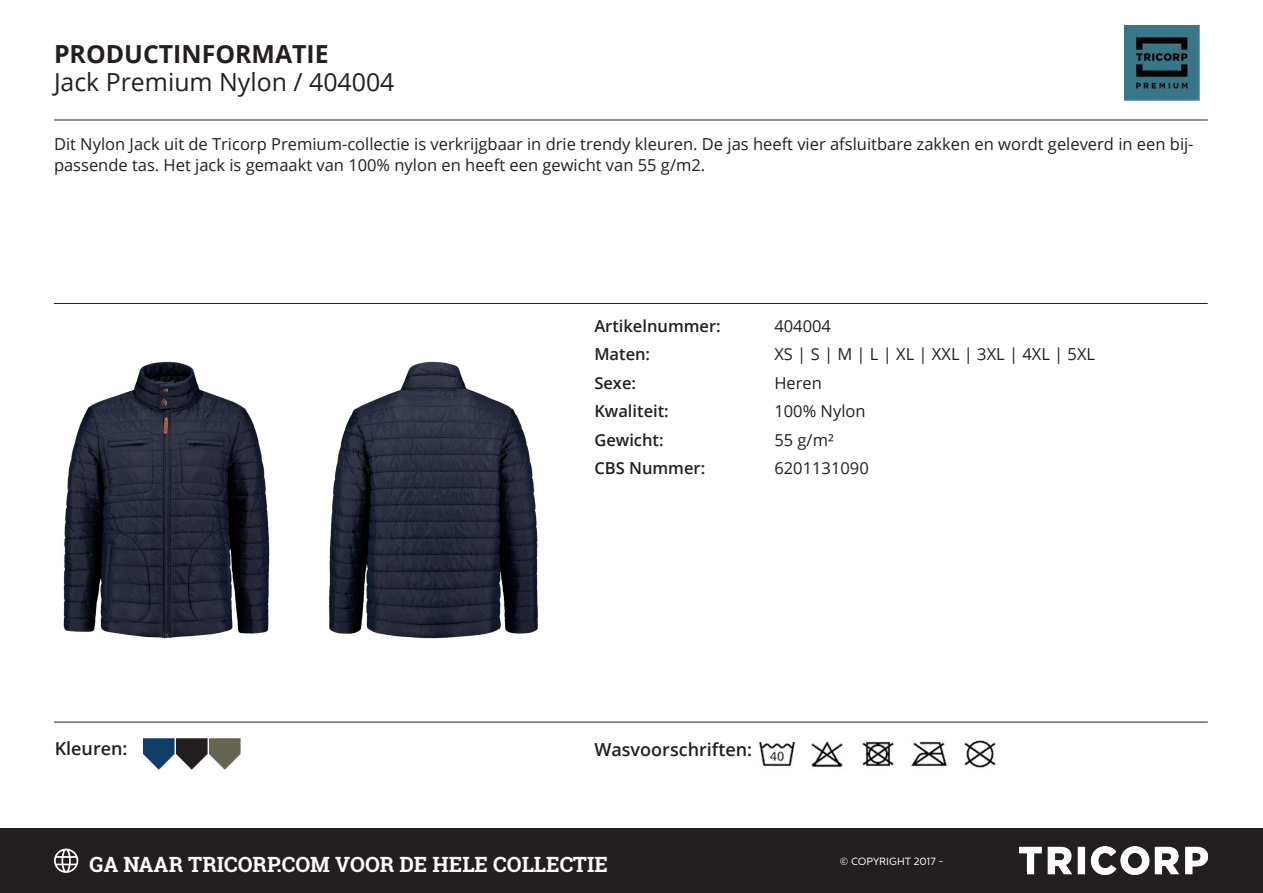
<style>
.page{position:relative;width:1263px;height:893px;background:#fff}
.page>*{position:absolute;margin:0;border:0;box-sizing:border-box;transform-origin:0 0}
.t1{font:24.9px "Open Sans";color:#231f20}
.t2{font:700 24.9px "Open Sans";color:#231f20}
.t3{font:700 21px "Roboto Slab";color:#fff}
.t4{font:600 18px "Open Sans";color:#231f20}
.Kenmerken{font:16.5px/21px "Open Sans";color:#231f20}
.Kenmerk{font:16.5px "Open Sans";color:#231f20}
.Kenmerk-2{font:600 16.5px "Open Sans";color:#231f20}
.t5{font:10.5px "Centrale Sans";color:#fff}
</style>
<div class="page">
<img style="left:1124px;top:26px;width:75px;height:74px">
<img style="left:63px;top:361px;width:207px;height:278px">
<img style="left:329px;top:361px;width:209px;height:278px">
<img style="left:862px;top:741px;width:32px;height:25px">
<img style="left:758px;top:741px;width:38px;height:25px">
<img style="left:811px;top:741px;width:32px;height:27px">
<img style="left:964px;top:740px;width:32px;height:28px">
<img style="left:911px;top:741px;width:37px;height:25px">
<img style="left:143px;top:738px;width:31px;height:31px">
<img style="left:176px;top:738px;width:31px;height:31px">
<img style="left:209px;top:738px;width:31px;height:31px">
<hr style="left:54px;top:120px;width:1154px;height:1px;background:#231f20">
<hr style="left:54px;top:303px;width:1154px;height:1px;background:#231f20">
<hr style="left:54px;top:722px;width:1154px;height:1px;background:#231f20">
<div style="left:0;top:828px;width:1263px;height:65px;background:#231f20"></div>
<svg style="left:54px;top:849px;width:24px;height:24px"></svg>
<img style="left:1020px;top:847px;width:188px;height:28px">
<p class="t2" style="left:54px;top:36px;width:276px">PRODUCTINFORMATIE</p>
<p class="t1" style="left:54px;top:65px;width:342px">Jack Premium Nylon / 404004</p>
<p class="Kenmerken" style="left:54px;top:133px;width:1141px">Dit Nylon Jack uit de Tricorp Premium-collectie is verkrijgbaar in drie trendy kleuren. De jas heeft vier afsluitbare zakken en wordt geleverd in een bij&shy;passende tas. Het jack is gemaakt van 100% nylon en heeft een gewicht van 55 g/m2.</p>
<p class="t4" style="left:55px;top:736px;width:74px">Kleuren:</p>
<p class="Kenmerk-2" style="left:594px;top:314px;width:128px">Artikelnummer:</p>
<p class="Kenmerk" style="left:774px;top:314px;width:58px">404004</p>
<p class="Kenmerk-2" style="left:594px;top:343px;width:57px">Maten:</p>
<p class="Kenmerk" style="left:774px;top:343px;width:322px">XS | S | M | L | XL | XXL | 3XL | 4XL | 5XL</p>
<p class="Kenmerk-2" style="left:594px;top:371px;width:43px">Sexe:</p>
<p class="Kenmerk" style="left:774px;top:371px;width:49px">Heren</p>
<p class="Kenmerk-2" style="left:594px;top:400px;width:76px">Kwaliteit:</p>
<p class="Kenmerk" style="left:774px;top:400px;width:93px">100% Nylon</p>
<p class="Kenmerk-2" style="left:594px;top:428px;width:71px">Gewicht:</p>
<p class="Kenmerk" style="left:774px;top:428px;width:61px">55 g/m²</p>
<p class="Kenmerk-2" style="left:594px;top:457px;width:112px">CBS Nummer:</p>
<p class="Kenmerk" style="left:774px;top:457px;width:96px">6201131090</p>
<p class="t4" style="left:594px;top:737px;width:159px">Wasvoorschriften:</p>
<p class="t3" style="left:90px;top:850px;width:520px">GA NAAR TRICORP.COM VOOR DE HELE COLLECTIE</p>
<p class="t5" style="left:840px;top:855px;width:106px">© COPYRIGHT 2017 -</p>
</div>
